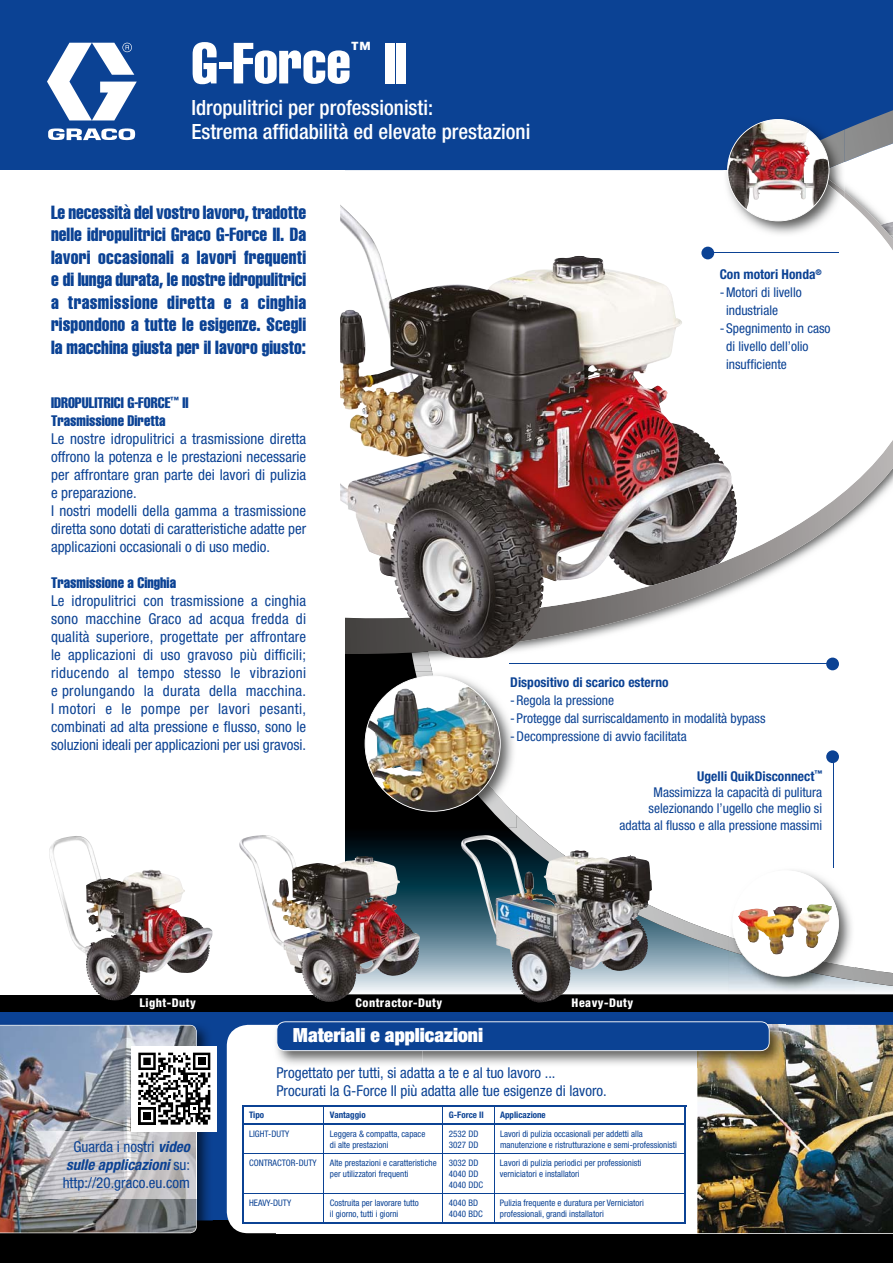
<style>
.page{position:relative;width:893px;height:1263px;background:#fff}
.page>*{position:absolute;margin:0;border:0;box-sizing:border-box;transform-origin:0 0}
.t1{font:57px "Helvetica LT Std Comp";color:#fff}
.t2{font:500 condensed 21px/24px "Helvetica Neue LT Std";color:#fff}
.t3{font:19.95px "Helvetica LT Std Comp";color:#fff}
.t4{font:900 condensed 19.5px "Helvetica Neue LT Std";color:#fff}
.t5{font:18.75px/22.5px "Helvetica LT Std Comp";color:#0b4294;text-align:justify}
.t6{font:condensed 15px/18px "Helvetica Neue LT Std";color:#0b4294}
.t7{font:15px/18px "Helvetica LT Std Comp";color:#0b4294}
.t8{font:condensed 13.5px/18px "Helvetica Neue LT Std";color:#0b4294}
.t9{font:700 condensed 13.5px "Helvetica Neue LT Std";color:#0b4294}
.t10{font:800 condensed 12px "Helvetica Neue LT Std";letter-spacing:.04em;color:#fff}
.t11{font:condensed 9px/10.8px "Helvetica Neue LT Std";color:#0b4294}
.t12{font:700 condensed 9px "Helvetica Neue LT Std";color:#0b4294}
.s1{font-weight:700}
.s2{font-weight:700;font-style:italic}
</style>
<div class="page">
<div style="left:0;top:995px;width:893px;height:268px;background:#000"></div>
<div style="left:340px;top:170px;width:553px;height:1093px;background:#000"></div>
<img style="left:344px;top:823px;width:65px;height:171px">
<div style="left:0;top:0;width:893px;height:170px;background:#0b4294"></div>
<svg style="left:409px;top:110px;width:484px;height:885px;fill:#fff"></svg>
<img style="left:344px;top:654px;width:68px;height:11px">
<img style="left:412px;top:659px;width:16px;height:6px">
<svg style="left:344px;top:619px;width:549px;height:35px"></svg>
<svg style="left:47px;top:43px;width:90px;height:97px"></svg>
<img style="left:364px;top:672px;width:51px;height:151px">
<img style="left:361px;top:823px;width:54px;height:5px">
<img style="left:415px;top:672px;width:102px;height:156px">
<img style="left:432px;top:672px;width:85px;height:143px">
<img style="left:365px;top:676px;width:136px;height:136px">
<div style="left:0;top:1012px;width:893px;height:208px;background:#0b4294"></div>
<div style="left:276px;top:1025px;width:617px;height:208px;background:#fff"></div>
<img style="left:697px;top:1025px;width:196px;height:208px">
<div style="left:227px;top:1025px;width:195px;height:208px;background:#fff;border-radius:21px"></div>
<div style="left:132px;top:1046px;width:85px;height:85px;background:#fff"></div>
<svg style="left:210px;top:1052px;width:1px;height:68px"></svg>
<img style="left:0;top:1025px;width:210px;height:208px">
<img style="left:273px;top:1024px;width:513px;height:1px">
<img style="left:422px;top:1025px;width:364px;height:42px">
<img style="left:277px;top:1051px;width:145px;height:14px">
<svg style="left:276px;top:1021px;width:494px;height:30px"></svg>
<img style="left:465px;top:839px;width:106px;height:163px">
<img style="left:243px;top:839px;width:130px;height:130px">
<img style="left:54px;top:841px;width:104px;height:125px">
<svg style="left:340px;top:170px;width:553px;height:449px;fill:#fff"></svg>
<img style="left:340px;top:203px;width:397px;height:416px">
<img style="left:357px;top:452px;width:205px;height:207px">
<img style="left:723px;top:115px;width:122px;height:122px">
<img style="left:829px;top:129px;width:16px;height:33px">
<img style="left:829px;top:162px;width:16px;height:8px">
<img style="left:829px;top:170px;width:16px;height:6px">
<img style="left:829px;top:176px;width:16px;height:22px">
<img style="left:727px;top:119px;width:102px;height:102px">
<img style="left:729px;top:967px;width:126px;height:13px">
<img style="left:729px;top:867px;width:126px;height:100px">
<svg style="left:732px;top:870px;width:107px;height:107px"></svg>
<img style="left:738px;top:904px;width:94px;height:51px">
<hr style="left:711px;top:252px;width:128px;height:1px;background:#0b4294">
<div style="left:701px;top:247px;width:13px;height:12px;background:#0b4294;border-radius:50%"></div>
<hr style="left:509px;top:663px;width:321px;height:1px;background:#0b4294">
<div style="left:826px;top:657px;width:13px;height:13px;background:#0b4294;border-radius:50%"></div>
<div style="left:826px;top:750px;width:13px;height:13px;background:#0b4294;border-radius:50%"></div>
<hr style="left:242px;top:1105px;width:82px;height:1px;background:#0b4294">
<svg style="left:242px;top:1106px;width:2px;height:17px"></svg>
<hr style="left:324px;top:1105px;width:362px;height:1px;background:#0b4294">
<hr style="left:242px;top:1123px;width:82px;height:2px;background:#0b4294">
<hr style="left:242px;top:1125px;width:2px;height:28px;background:#0b4294">
<hr style="left:324px;top:1123px;width:119px;height:2px;background:#0b4294">
<hr style="left:443px;top:1123px;width:51px;height:2px;background:#0b4294">
<hr style="left:494px;top:1123px;width:192px;height:2px;background:#0b4294">
<svg style="left:685px;top:1106px;width:1px;height:47px"></svg>
<hr style="left:242px;top:1153px;width:2px;height:40px;background:#0b4294">
<hr style="left:685px;top:1153px;width:1px;height:40px;background:#0b4294">
<hr style="left:242px;top:1193px;width:2px;height:29px;background:#0b4294">
<svg style="left:685px;top:1193px;width:1px;height:29px"></svg>
<hr style="left:242px;top:1222px;width:444px;height:1px;background:#0b4294">
<svg style="left:494px;top:1106px;width:1px;height:47px"></svg>
<hr style="left:244px;top:1153px;width:199px;height:1px;background:#0b4294">
<hr style="left:324px;top:1154px;width:1px;height:39px;background:#0b4294">
<hr style="left:443px;top:1153px;width:51px;height:1px;background:#0b4294">
<hr style="left:443px;top:1154px;width:1px;height:39px;background:#0b4294">
<hr style="left:494px;top:1153px;width:191px;height:1px;background:#0b4294">
<hr style="left:494px;top:1154px;width:1px;height:39px;background:#0b4294">
<hr style="left:244px;top:1193px;width:199px;height:1px;background:#0b4294">
<hr style="left:443px;top:1193px;width:51px;height:1px;background:#0b4294">
<hr style="left:494px;top:1193px;width:191px;height:1px;background:#0b4294">
<svg style="left:494px;top:1194px;width:1px;height:28px"></svg>
<hr style="left:833px;top:761px;width:1px;height:106px;background:#0b4294">
<h1 class="t1" style="left:191px;top:43px;width:161px">G-Force</h1>
<h3 class="t3" style="left:351px;top:41px;width:21px">™</h3>
<h1 class="t1" style="left:384px;top:43px;width:25px">II</h1>
<h2 class="t2" style="left:191px;top:98px;width:340px">Idropulitrici per professionisti:<br>Estrema affidabilità ed elevate prestazioni</h2>
<p class="t5" style="left:51px;top:203px;width:257px">Le necessità del vostro lavoro, tradotte nelle idropulitrici Graco G-Force II. Da lavori occasionali a lavori frequenti e di lunga durata, le nostre idropulitrici a trasmissione diretta e a cinghia rispondono a tutte le esigenze. Scegli la macchina giusta per il lavoro giusto:</p>
<p class="t9" style="left:720px;top:270px;width:104px">Con motori Honda<sup>®</sup></p>
<p class="t8" style="left:726px;top:285px;width:77px;text-indent:-6px">- Motori di livello industriale</p>
<p class="t8" style="left:726px;top:321px;width:106px;text-indent:-6px">- Spegnimento in caso di livello dell’olio insufficiente</p>
<p class="t7" style="left:51px;top:395px;width:139px">IDROPULITRICI G-FORCE<sup>™</sup> II<br>Trasmissione Diretta</p>
<p class="t6" style="left:51px;top:431px;width:257px">Le nostre idropulitrici a trasmissione diretta offrono la potenza e le prestazioni necessarie per affrontare gran parte dei lavori di pulizia e preparazione.<br>I nostri modelli della gamma a trasmissione diretta sono dotati di caratteristiche adatte per applicazioni occasionali o di uso medio.</p>
<p class="t7" style="left:51px;top:575px;width:127px">Trasmissione a Cinghia</p>
<p class="t6" style="left:51px;top:593px;width:257px;text-align:justify">Le idropulitrici con trasmissione a cinghia sono macchine Graco ad acqua fredda di qualità superiore, progettate per affrontare le applicazioni di uso gravoso più difficili; riducendo al tempo stesso le vibrazioni e prolungando la durata della macchina.<br>I motori e le pompe per lavori pesanti, combinati ad alta pressione e flusso, sono le soluzioni ideali per applicazioni per usi gravosi.</p>
<p class="t9" style="left:510px;top:678px;width:160px">Dispositivo di scarico esterno</p>
<p class="t8" style="left:510px;top:693px;width:105px">- Regola la pressione</p>
<p class="t8" style="left:510px;top:711px;width:257px">- Protegge dal surriscaldamento in modalità bypass</p>
<p class="t8" style="left:510px;top:729px;width:178px">- Decompressione di avvio facilitata</p>
<p class="t8" style="left:620px;top:770px;width:204px;line-height:16.2px;text-align:right"><span class="s1">Ugelli QuikDisconnect</span><sup>™<br></sup>Massimizza la capacità di pulitura selezionando l’ugello che meglio si adatta al flusso e alla pressione massimi</p>
<p class="t10" style="left:140px;top:998px;width:58px">Light-Duty</p>
<p class="t10" style="left:356px;top:998px;width:88px">Contractor-Duty</p>
<p class="t10" style="left:572px;top:998px;width:63px">Heavy-Duty</p>
<h3 class="t4" style="left:293px;top:1028px;width:192px">Materiali e applicazioni</h3>
<p class="t6" style="left:63px;top:1139px;width:129px;text-align:justify;text-indent:11px">Guarda i nostri <span class="s2">video sulle applicazioni</span> su: http://20.graco.eu.com</p>
<p class="t6" style="left:276px;top:1065px;width:332px">Progettato per tutti, si adatta a te e al tuo lavoro ...<br>Procurati la G-Force II più adatta alle tue esigenze di lavoro.</p>
<p class="t12" style="left:249px;top:1112px;width:17px">Tipo</p>
<p class="t12" style="left:330px;top:1112px;width:37px">Vantaggio</p>
<p class="t12" style="left:449px;top:1112px;width:36px">G-Force II</p>
<p class="t12" style="left:500px;top:1112px;width:47px">Applicazione</p>
<p class="t11" style="left:249px;top:1129px;width:42px">LIGHT-DUTY</p>
<p class="t11" style="left:330px;top:1129px;width:97px">Leggera &amp; compatta, capace di alte prestazioni</p>
<p class="t11" style="left:449px;top:1129px;width:31px">2532 DD<br>3027 DD</p>
<p class="t11" style="left:500px;top:1129px;width:179px">Lavori di pulizia occasionali per addetti alla manutenzione e ristrutturazione e semi-professionisti</p>
<p class="t11" style="left:249px;top:1158px;width:69px">CONTRACTOR-DUTY</p>
<p class="t11" style="left:330px;top:1158px;width:108px">Alte prestazioni e caratteristiche per utilizzatori frequenti</p>
<p class="t11" style="left:449px;top:1158px;width:36px">3032 DD<br>4040 DD<br>4040 DDC</p>
<p class="t11" style="left:500px;top:1158px;width:143px">Lavori di pulizia periodici per professionisti verniciatori e installatori</p>
<p class="t11" style="left:249px;top:1198px;width:44px">HEAVY-DUTY</p>
<p class="t11" style="left:330px;top:1198px;width:91px">Costruita per lavorare tutto il giorno, tutti i giorni</p>
<p class="t11" style="left:449px;top:1198px;width:35px">4040 BD<br>4040 BDC</p>
<p class="t11" style="left:500px;top:1198px;width:146px">Pulizia frequente e duratura per Verniciatori professionali, grandi installatori</p>
</div>
